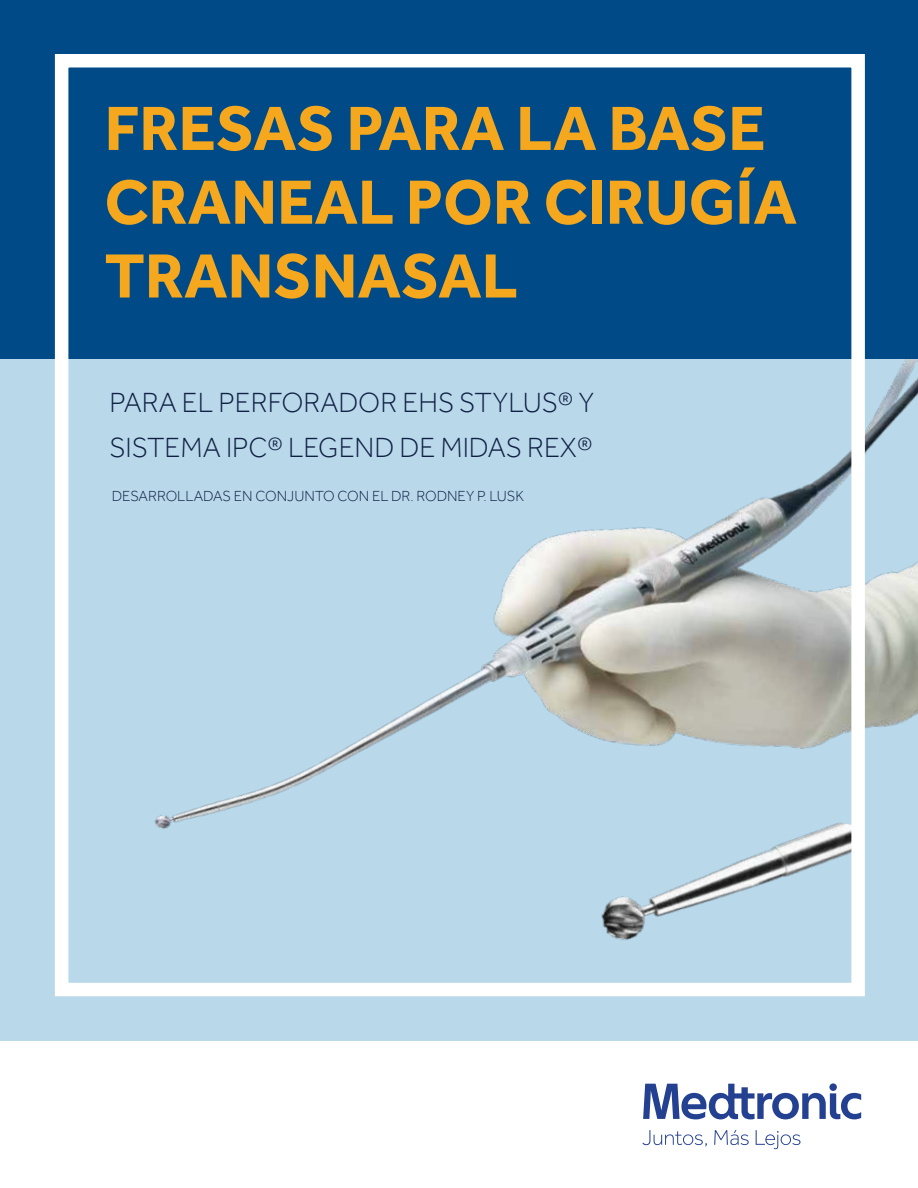
<style>
.page{position:relative;width:918px;height:1188px;background:#fff}
.page>*{position:absolute;margin:0;border:0;box-sizing:border-box;transform-origin:0 0}
.t1{font:700 64.5px/73.8px "Effra";color:#f5a81d}
.t2{font:300 28.5px/44.4px "Effra";color:#112044}
.t3{font:300 15px "Effra";color:#0f2045}
</style>
<div class="page">
<div style="left:0;top:140px;width:918px;height:951px;background:#b9d9eb"></div>
<img style="left:154px;top:359px;width:764px;height:470px">
<div style="left:0;top:0;width:918px;height:359px;background:#004b87"></div>
<div style="left:0;top:1042px;width:918px;height:146px;background:#fff"></div>
<svg style="left:642px;top:1130px;width:65px;height:17px"></svg>
<svg style="left:714px;top:1130px;width:35px;height:15px"></svg>
<svg style="left:756px;top:1130px;width:44px;height:19px"></svg>
<svg style="left:643px;top:1083px;width:218px;height:36px"></svg>
<img style="left:559px;top:771px;width:305px;height:226px">
<div style="left:55px;top:54px;width:810px;height:942px;border:14px solid #fff"></div>
<h1 class="t1" style="left:105px;top:90px;width:694px">FRESAS PARA LA BASE<br>CRANEAL POR CIRUGÍA<br>TRANSNASAL</h1>
<p class="t2" style="left:109px;top:380px;width:486px">PARA EL PERFORADOR EHS STYLUS® Y<br>SISTEMA IPC® LEGEND DE MIDAS REX®</p>
<p class="t3" style="left:112px;top:487px;width:414px">DESARROLLADAS EN CONJUNTO CON EL DR. RODNEY P. LUSK</p>
</div>
